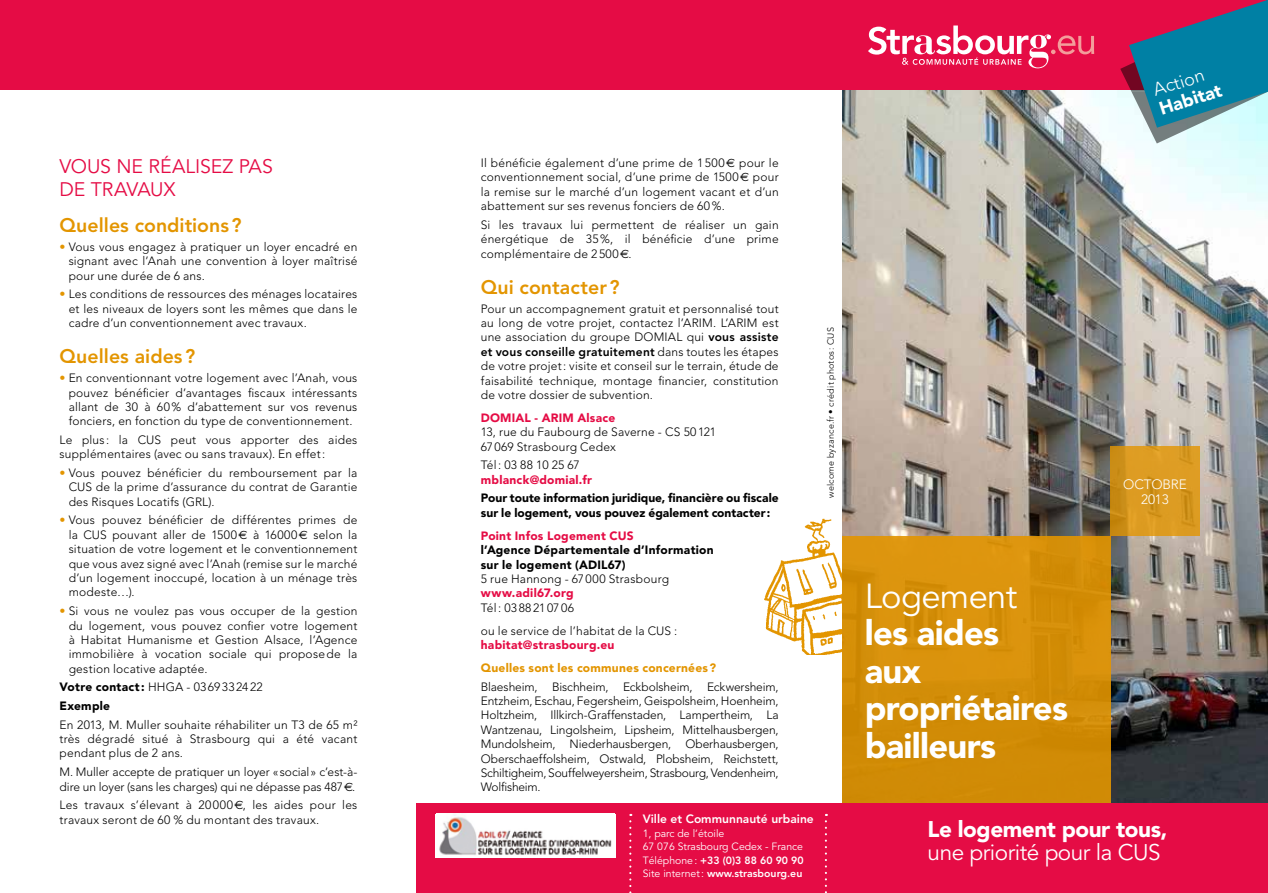
<style>
.page{position:relative;width:1268px;height:893px;background:#fff}
.page>*{position:absolute;margin:0;border:0;box-sizing:border-box;transform-origin:0 0}
.t1{font:900 34.5px/37.5px "Avenir";letter-spacing:-.02em;color:#fff}
.t2{font:34.5px "Avenir";color:#fff}
.t3{font:22.5px "Avenir";letter-spacing:-.02em;color:#fff}
.t4{font:900 22.5px "Avenir";letter-spacing:-.02em;color:#fff}
.t5{font:800 19.5px "Avenir";letter-spacing:.005em;color:#e39500}
.t6{font:19.5px/23.4px "Avenir";letter-spacing:-.005em;color:#e50c45}
.t7{font:900 18.3px "Avenir";color:#fff}
.t8{font:300 18.3px "Avenir";color:#fff}
.t9{font:300 13.5px "Avenir";color:#fff}
.t10{font:300 12px/14.4px "Avenir";letter-spacing:.015em;color:#000;text-align:justify}
.t11{font:900 12px/14.4px "Avenir";letter-spacing:.005em;color:#000}
.t12{font:300 12px/14.4px "Avenir";letter-spacing:-.005em;color:#000}
.t13{font:900 12px "Avenir";letter-spacing:.02em;color:#e50c45}
.t14{font:900 12px "Avenir";letter-spacing:.02em;color:#e39500}
.t15{font:800 12px "Avenir";color:#fff}
.t16{font:10.5px/13.5px "Avenir";color:#fff}
.t17{font:300 9px "Avenir";letter-spacing:.025em;color:#000}
.s1{color:#e39500}
.s2{font-family:"Euro Sans";font-weight:400}
.s3{font-weight:300}
.s4{font-weight:800}
</style>
<div class="page">
<img style="left:764px;top:518px;width:78px;height:137px">
<img style="left:842px;top:89px;width:425px;height:715px">
<div style="left:842px;top:536px;width:268px;height:268px;background:#d38d07"></div>
<svg style="left:1110px;top:446px;width:89px;height:90px;background:#d7971e"></svg>
<div style="left:417px;top:804px;width:850px;height:89px;background:#e50c45"></div>
<div style="left:0;top:0;width:1267px;height:89px;background:#e50c45"></div>
<svg style="left:868px;top:26px;width:225px;height:42px"></svg>
<svg style="left:1119px;top:0;width:148px;height:144px"></svg>
<svg style="left:629px;top:814px;width:2px;height:79px"></svg>
<svg style="left:824px;top:814px;width:2px;height:79px"></svg>
<img style="left:436px;top:814px;width:178px;height:44px">
<h3 class="t6" style="left:60px;top:155px;width:212px">Vous ne réalisez pas de travaux</h3>
<h3 class="t5" style="left:60px;top:214px;width:184px">Quelles conditions?</h3>
<p class="t10" style="left:69px;top:240px;width:290px;text-indent:-9px"><span class="s1">•</span> Vous vous engagez à pratiquer un loyer encadré en signant avec l’Anah une convention à loyer maîtrisé pour une durée de 6 ans.</p>
<p class="t10" style="left:69px;top:287px;width:290px;text-indent:-9px"><span class="s1">•</span> Les conditions de ressources des ménages locataires et les niveaux de loyers sont les mêmes que dans le cadre d’un conventionnement avec travaux.</p>
<h3 class="t5" style="left:60px;top:345px;width:137px">Quelles aides?</h3>
<p class="t10" style="left:69px;top:371px;width:290px;text-indent:-9px"><span class="s1">•</span> En conventionnant votre logement avec l’Anah, vous pouvez bénéficier d’avantages fiscaux intéressants allant de 30 à 60% d’abattement sur vos revenus fonciers, en fonction du type de conventionnement.</p>
<p class="t10" style="left:60px;top:433px;width:299px">Le plus: la CUS peut vous apporter des aides supplémentaires (avec ou sans travaux). En effet:</p>
<p class="t10" style="left:69px;top:466px;width:290px;text-indent:-9px"><span class="s1">•</span> Vous pouvez bénéficier du remboursement par la CUS de la prime d’assurance du contrat de Garantie des Risques Locatifs (GRL).</p>
<p class="t10" style="left:69px;top:513px;width:290px;text-indent:-9px"><span class="s1">•</span> Vous pouvez bénéficier de différentes primes de la CUS pouvant aller de 1500<span class="s2">E</span> à 16000<span class="s2">E</span> selon la situation de votre logement et le conventionnement que vous avez signé avec l’Anah (remise sur le marché d’un logement inoccupé, location à un ménage très modeste…).</p>
<p class="t10" style="left:69px;top:604px;width:290px;text-indent:-9px"><span class="s1">•</span> Si vous ne voulez pas vous occuper de la gestion du logement, vous pouvez confier votre logement à Habitat Humanisme et Gestion Alsace, l’Agence immobilière à vocation sociale qui proposede la gestion locative adaptée.</p>
<p class="t11" style="left:60px;top:678px;width:205px;line-height:18.6px">Votre contact: <span class="s3">HHGA - 0369332422<br></span>Exemple</p>
<p class="t10" style="left:60px;top:717px;width:299px">En 2013, M. Muller souhaite réhabiliter un T3 de 65 m² très dégradé situé à Strasbourg qui a été vacant pendant plus de 2 ans.</p>
<p class="t12" style="left:60px;top:765px;width:299px">M. Muller accepte de pratiquer un loyer «social» c’est-à&shy;dire un loyer (sans les charges) qui ne dépasse pas 487<span class="s2">E</span>.</p>
<p class="t10" style="left:60px;top:798px;width:299px">Les travaux s’élevant à 20000<span class="s2">E</span>, les aides pour les travaux seront de 60 % du montant des travaux.</p>
<p class="t10" style="left:480px;top:156px;width:299px">Il bénéficie également d’une prime de 1500<span class="s2">E</span> pour le conventionnement social, d’une prime de 1500<span class="s2">E</span> pour la remise sur le marché d’un logement vacant et d’un abattement sur ses revenus fonciers de 60%.</p>
<p class="t10" style="left:480px;top:218px;width:299px">Si les travaux lui permettent de réaliser un gain énergétique de 35%, il bénéficie d’une prime complémentaire de 2500<span class="s2">E</span>.</p>
<h3 class="t5" style="left:480px;top:276px;width:140px">Qui contacter?</h3>
<p class="t10" style="left:480px;top:301px;width:299px">Pour un accompagnement gratuit et personnalisé tout au long de votre projet, contactez l’ARIM. L’ARIM est une association du groupe DOMIAL qui <span class="s4">vous assiste et vous conseille gratuitement</span> dans toutes les étapes de votre projet: visite et conseil sur le terrain, étude de faisabilité technique, montage financier, constitution de votre dossier de subvention.</p>
<p class="t13" style="left:480px;top:410px;width:136px">DOMIAL - ARIM Alsace</p>
<p class="t10" style="left:480px;top:425px;width:237px">13, rue du Faubourg de Saverne - CS 50121<br>67069 Strasbourg Cedex</p>
<p class="t10" style="left:480px;top:458px;width:100px">Tél: 03 88 10 25 67</p>
<p class="t13" style="left:480px;top:472px;width:113px">mblanck@domial.fr</p>
<p class="t11" style="left:480px;top:491px;width:299px">Pour toute information juridique, financière ou fiscale sur le logement, vous pouvez également contacter:</p>
<p class="t13" style="left:480px;top:528px;width:154px">Point Infos Logement CUS</p>
<p class="t11" style="left:480px;top:543px;width:234px">l’Agence Départementale d’Information sur le logement (ADIL67)</p>
<p class="t10" style="left:480px;top:572px;width:190px">5 rue Hannong - 67000 Strasbourg</p>
<p class="t13" style="left:480px;top:586px;width:94px">www.adil67.org</p>
<p class="t10" style="left:480px;top:596px;width:198px;line-height:23px">Tél: 0388210706<br>ou le service de l’habitat de la CUS :</p>
<p class="t13" style="left:480px;top:638px;width:135px">habitat@strasbourg.eu</p>
<p class="t14" style="left:480px;top:660px;width:237px">Quelles sont les communes concernées?</p>
<p class="t10" style="left:480px;top:679px;width:299px">Blaesheim, Bischheim, Eckbolsheim, Eckwersheim, Entzheim, Eschau, Fegersheim, Geispolsheim, Hoenheim, Holtzheim, Illkirch-Graffenstaden, Lampertheim, La Wantzenau, Lingolsheim, Lipsheim, Mittelhausbergen, Mundolsheim, Niederhausbergen, Oberhausbergen, Oberschaeffolsheim, Ostwald, Plobsheim, Reichstett, Schiltigheim, Souffelweyersheim, Strasbourg, Vendenheim, Wolfisheim.</p>
<p class="t15" style="left:642px;top:812px;width:173px">Ville et Communnauté urbaine</p>
<p class="t16" style="left:642px;top:826px;width:162px">1, parc de l’étoile<br>67 076 Strasbourg Cedex - France<br>Téléphone: <span class="s4">+33 (0)3 88 60 90 90<br></span>Site internet: <span class="s4">www.strasbourg.eu</span></p>
<p class="t17" style="left:825px;top:498px;width:172px;rotate:-90deg">welcome byzance.fr • crédit photos: CUS</p>
<h3 class="t8" style="left:1150px;top:80px;width:54px;rotate:-18deg">Action</h3>
<h3 class="t7" style="left:1156px;top:99px;width:66px;rotate:-18deg">Habitat</h3>
<h1 class="t2" style="left:864px;top:576px;width:154px">Logement</h1>
<h1 class="t1" style="left:864px;top:614px;width:205px">les aides<br>aux propriétaires bailleurs</h1>
<p class="t9" style="left:1122px;top:476px;width:10px">octobre</p>
<p class="t9" style="left:1140px;top:491px;width:29px">2013</p>
<h2 class="t4" style="left:927px;top:816px;width:241px">Le logement pour tous,</h2>
<h2 class="t3" style="left:927px;top:839px;width:234px">une priorité pour la CUS</h2>
</div>
